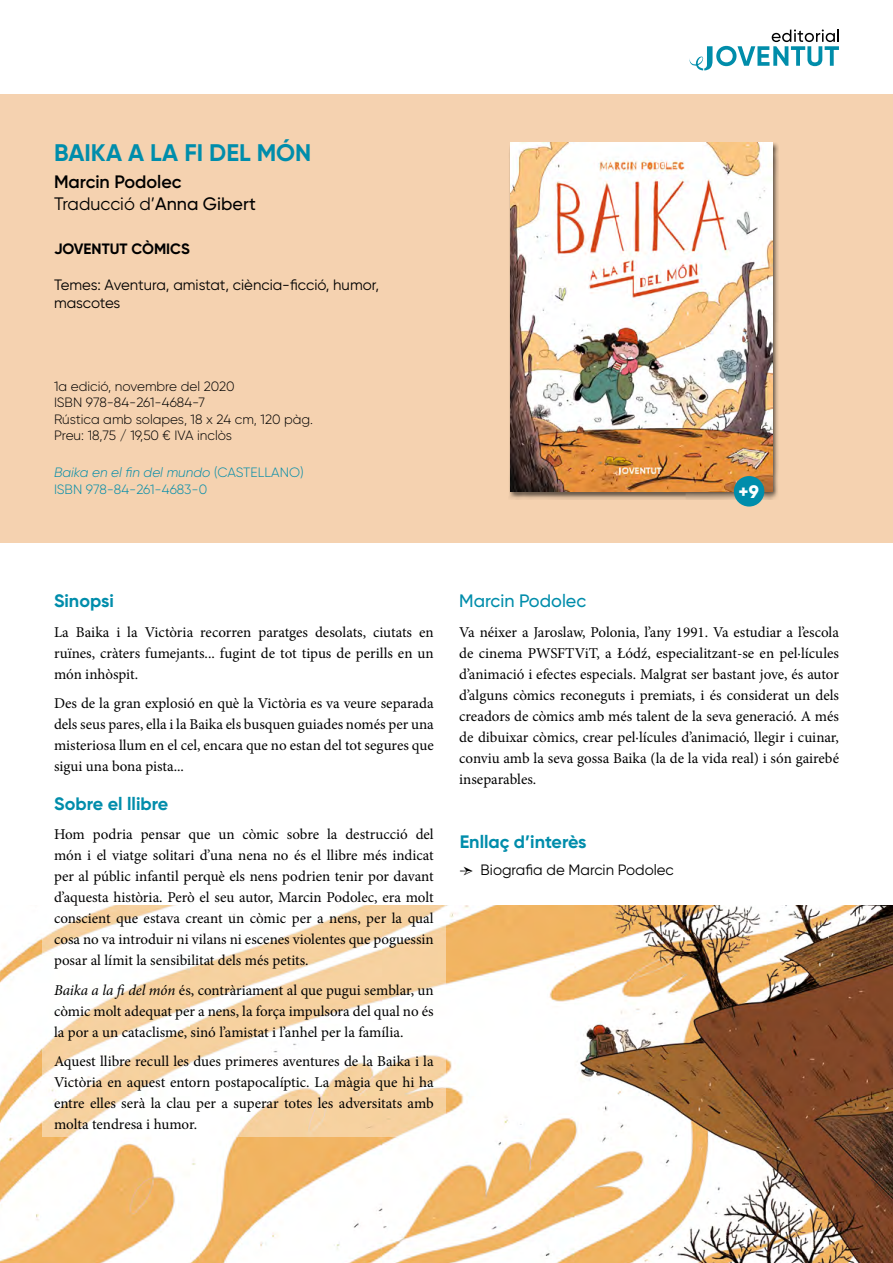
<style>
.page{position:relative;width:893px;height:1263px;background:#fff}
.page>*{position:absolute;margin:0;border:0;box-sizing:border-box;transform-origin:0 0}
.t1{font:700 24px "Gilroy";color:#008dab}
.t2{font:700 18px "Gilroy";color:#008dab}
.t3{font:600 18px/22.2px "Gilroy";color:#000}
.t4{font:500 18px "Gilroy";color:#008dab}
.t5{font:800 18px "Gilroy";color:#fff}
.t6{font:15px/21px "Minion Pro";color:#000;text-align:justify}
.t7{font:15px/18px "Gilroy";color:#000}
.t8{font:700 15px "Gilroy";color:#000}
.t9{font:300 13.5px/16.5px "Gilroy";color:#000}
.t10{font:300 13.5px/16.5px "Gilroy";letter-spacing:-.01em;color:#008ca9}
.s1{font-weight:400}
.s2{font-weight:500}
.s3{font-style:italic}
.s4{font-family:"Minion Pro"}
</style>
<div class="page">
<img style="left:0;top:906px;width:893px;height:357px">
<svg style="left:43px;top:905px;width:403px;height:232px"></svg>
<div style="left:0;top:94px;width:893px;height:449px;background:#f5d2b0"></div>
<div style="left:509px;top:142px;width:270px;height:357px;background:#000;opacity:.6"></div>
<img style="left:511px;top:142px;width:262px;height:349px">
<div style="left:734px;top:476px;width:30px;height:30px;background:#008dab;border-radius:50%"></div>
<svg style="left:690px;top:29px;width:149px;height:41px"></svg>
<h1 class="t1" style="left:54px;top:138px;width:259px">BAIKA A LA FI DEL MÓN</h1>
<p class="t3" style="left:54px;top:170px;width:203px">Marcin Podolec<br><span class="s1">Traducció d’</span><span class="s2">Anna Gibert</span></p>
<p class="t8" style="left:54px;top:239px;width:137px">JOVENTUT CÒMICS</p>
<p class="t7" style="left:54px;top:275px;width:327px">Temes: Aventura, amistat, ciència-ficció, humor, mascotes</p>
<p class="t9" style="left:54px;top:378px;width:261px">1a edició, novembre del 2020<br>ISBN 978-84-261-4684-7<br>Rústica amb solapes, 18 x 24 cm, 120 pàg.<br>Preu: 18,75 / 19,50 € IVA inclòs</p>
<p class="t10" style="left:54px;top:464px;width:251px"><span class="s3">Baika en el fin del mundo</span> (CASTELLANO)<br>ISBN 978-84-261-4683-0</p>
<p class="t5" style="left:739px;top:480px;width:22px">+9</p>
<p class="t2" style="left:54px;top:590px;width:61px">Sinopsi</p>
<p class="t6" style="left:54px;top:621px;width:381px">La Baika i la Victòria recorren paratges desolats, ciutats en ruïnes, cràters fumejants... fugint de tot tipus de perills en un món inhòspit.</p>
<p class="t6" style="left:54px;top:693px;width:381px">Des de la gran explosió en què la Victòria es va veure separada dels seus pares, ella i la Baika els busquen guiades només per una misteriosa llum en el cel, encara que no estan del tot segures que sigui una bona pista...</p>
<p class="t2" style="left:54px;top:792px;width:116px">Sobre el llibre</p>
<p class="t6" style="left:54px;top:824px;width:381px">Hom podria pensar que un còmic sobre la destrucció del món i el viatge solitari d’una nena no és el llibre més indicat per al públic infantil perquè els nens podrien tenir por davant d’aquesta història. Però el seu autor, Marcin Podolec, era molt conscient que estava creant un còmic per a nens, per la qual cosa no va introduir ni vilans ni escenes violentes que poguessin posar al límit la sensibilitat dels més petits.</p>
<p class="t6" style="left:54px;top:980px;width:381px"><span class="s3">Baika a la fi del món</span> és, contràriament al que pugui semblar, un còmic molt adequat per a nens, la força impulsora del qual no és la por a un cataclisme, sinó l’amistat i l’anhel per la família.</p>
<p class="t6" style="left:54px;top:1051px;width:381px">Aquest llibre recull les dues primeres aventures de la Baika i la Victòria en aquest entorn postapocalíptic. La màgia que hi ha entre elles serà la clau per a superar totes les adversitats amb molta tendresa i humor.</p>
<p class="t4" style="left:459px;top:590px;width:129px">Marcin Podolec</p>
<p class="t6" style="left:459px;top:621px;width:381px">Va néixer a Jaroslaw, Polonia, l’any 1991. Va estudiar a l’escola de cinema PWSFTViT, a Łódź, especialitzant-se en pel·lícules d’animació i efectes especials. Malgrat ser bastant jove, és autor d’alguns còmics reconeguts i premiats, i és considerat un dels creadors de còmics amb més talent de la seva generació. A més de dibuixar còmics, crear pel·lícules d’animació, llegir i cuinar, conviu amb la seva gossa Baika (la de la vida real) i són gairebé inseparables.</p>
<p class="t2" style="left:460px;top:830px;width:128px">Enllaç d’interès</p>
<p class="t7" style="left:460px;top:860px;width:216px"><span class="s4">→</span> Biografia de Marcin Podolec</p>
</div>
